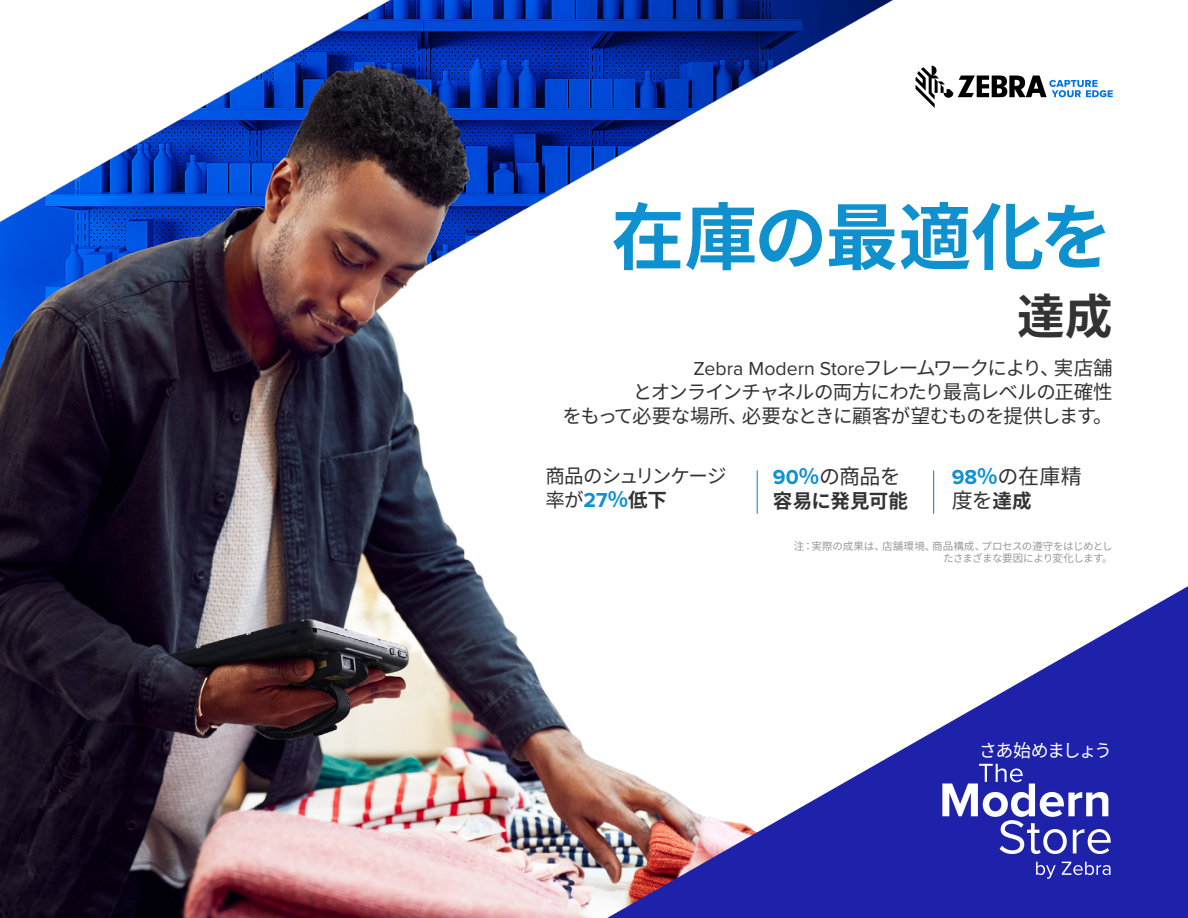
<style>
.page{position:relative;width:1188px;height:918px;background:#fff}
.page>*{position:absolute;margin:0;border:0;box-sizing:border-box;transform-origin:0 0}
.t1{font:700 73.05px "Noto Sans CJ Kjp";letter-spacing:-.015em;color:#0f91d0}
.t2{font:700 47.85px "Noto Sans CJ Kjp";color:#333}
.t3{font:21px/24px "Noto Sans CJ Kjp";letter-spacing:-.03em;color:#333}
.t4{font:19.5px/24px "Noto Sans CJ Kjp";letter-spacing:-.05em;color:#333;text-align:right}
.t5{font:19.5px "Proxima Nova";color:#333}
.t6{font:700 19.5px "Noto Sans CJ Kjp";letter-spacing:-.015em;color:#333}
.t7{font:18px "Noto Sans CJ Kjp";letter-spacing:-.095em;color:#fff}
.t8{font:10.5px/12px "Noto Sans CJ Kjp";letter-spacing:-.03em;color:#999;text-align:right}
.s1{font-family:"Noto Sans CJ Kjp"}
.s2{font-family:"Proxima Nova";font-weight:700;color:#0f91d0}
.s3{font-weight:700;color:#0f91d0}
.s4{font-weight:700;font-size:19.5px}
.s5{font-family:"Proxima Nova";font-weight:700;font-size:21px;color:#0f91d0}
.s6{font-weight:700;font-size:21px;color:#0f91d0}
.s7{font-weight:700}
</style>
<div class="page">
<img style="left:307px;top:0;width:587px;height:47px">
<hr style="left:933px;top:470px;width:1px;height:44px;background:#0f91d0">
<svg style="left:915px;top:66px;width:198px;height:42px"></svg>
<img style="left:0;top:47px;width:811px;height:871px">
<svg style="left:607px;top:586px;width:581px;height:332px"></svg>
<svg style="left:1036px;top:862px;width:20px;height:17px"></svg>
<svg style="left:1062px;top:862px;width:49px;height:13px"></svg>
<svg style="left:942px;top:764px;width:169px;height:90px"></svg>
<h1 class="t1" style="left:611px;top:196px;width:503px">在庫の最適化を</h1>
<h2 class="t2" style="left:1017px;top:290px;width:97px">達成</h2>
<p class="t5" style="left:694px;top:358px;width:421px">Zebra Modern Store<span class="s1">フレームワークにより、実店舗</span></p>
<p class="t4" style="left:562px;top:381px;width:552px">とオンラインチャネルの両方にわたり最高レベルの正確性<br>をもって必要な場所、必要なときに顧客が望むものを提供します。</p>
<p class="t3" style="left:952px;top:465px;width:132px"><span class="s2">98</span><span class="s3">％</span>の在庫精度を<span class="s4">達成</span></p>
<p class="t8" style="left:794px;top:540px;width:320px">注：実際の成果は、店舗環境、商品構成、プロセスの遵守をはじめとしたさまざまな要因により変化します。</p>
<p class="t4" style="left:545px;top:464px;width:183px;text-align:left">商品のシュリンケージ率が<span class="s5">27</span><span class="s6">％</span><span class="s7">低下</span></p>
<p class="t3" style="left:773px;top:465px;width:129px"><span class="s2">90</span><span class="s3">％</span>の商品を</p>
<p class="t6" style="left:773px;top:490px;width:137px">容易に発見可能</p>
<p class="t7" style="left:979px;top:740px;width:135px">さあ始めましょう</p>
</div>
